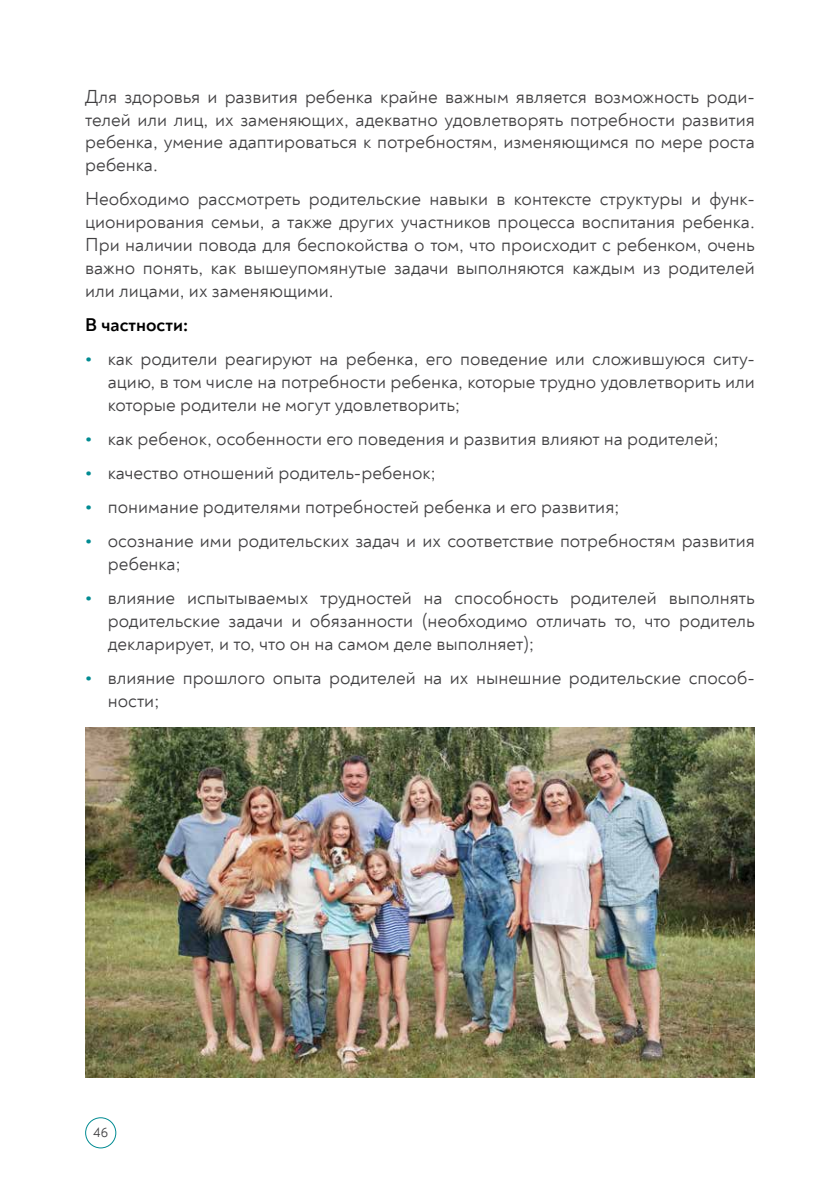
<style>
.page{position:relative;width:840px;height:1191px;background:#fff}
.page>*{position:absolute;margin:0;border:0;box-sizing:border-box;transform-origin:0 0}
.t1{font:19px/22.8px "Noah";color:#414042;text-align:justify}
.t2{font:700 19px "Noah";color:#000}
.t3{font:14px "Noah";color:#414042}
.s1{font-weight:700;font-size:22px;color:#008b92}
</style>
<div class="page">
<div style="left:85px;top:1117px;width:31px;height:31px;border:1px solid #008b92;border-radius:50%"></div>
<img style="left:85px;top:727px;width:669px;height:350px">
<p class="t1" style="left:85px;top:85px;width:670px">Для здоровья и развития ребенка крайне важным является возможность роди&shy;телей или лиц, их заменяющих, адекватно удовлетворять потребности развития ребенка, умение адаптироваться к потребностям, изменяющимся по мере роста ребенка.</p>
<p class="t1" style="left:85px;top:188px;width:670px">Необходимо рассмотреть родительские навыки в контексте структуры и функ&shy;ционирования семьи, а также других участников процесса воспитания ребенка.<br>При наличии повода для беспокойства о том, что происходит с ребенком, очень важно понять, как вышеупомянутые задачи выполняются каждым из родителей или лицами, их заменяющими.</p>
<p class="t2" style="left:85px;top:312px;width:104px">В частности:</p>
<p class="t1" style="left:108px;top:347px;width:648px;text-indent:-23px"><span class="s1">•</span> как родители реагируют на ребенка, его поведение или сложившуюся ситу&shy;ацию, в том числе на потребности ребенка, которые трудно удовлетворить или которые родители не могут удовлетворить;</p>
<p class="t1" style="left:85px;top:427px;width:634px"><span class="s1">•</span> как ребенок, особенности его поведения и развития влияют на родителей;</p>
<p class="t1" style="left:85px;top:461px;width:352px"><span class="s1">•</span> качество отношений родитель-ребенок;</p>
<p class="t1" style="left:85px;top:495px;width:535px"><span class="s1">•</span> понимание родителями потребностей ребенка и его развития;</p>
<p class="t1" style="left:108px;top:529px;width:648px;text-indent:-23px"><span class="s1">•</span> осознание ими родительских задач и их соответствие потребностям развития ребенка;</p>
<p class="t1" style="left:108px;top:586px;width:648px;text-indent:-23px"><span class="s1">•</span> влияние испытываемых трудностей на способность родителей выполнять родительские задачи и обязанности (необходимо отличать то, что родитель декларирует, и то, что он на самом деле выполняет);</p>
<p class="t1" style="left:108px;top:666px;width:648px;text-indent:-23px"><span class="s1">•</span> влияние прошлого опыта родителей на их нынешние родительские способ&shy;ности;</p>
<p class="t3" style="left:93px;top:1123px;width:17px">46</p>
</div>
